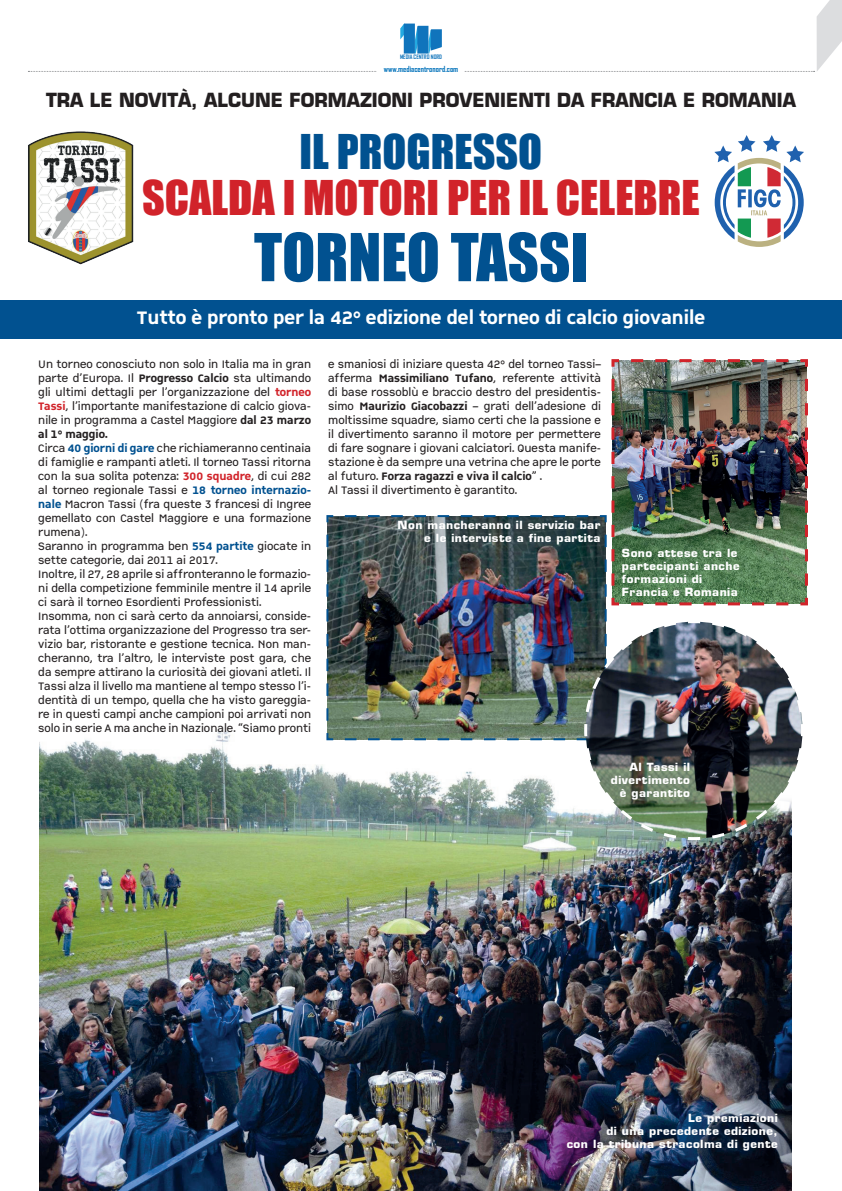
<style>
.page{position:relative;width:842px;height:1191px;background:#fff}
.page>*{position:absolute;margin:0;border:0;box-sizing:border-box;transform-origin:0 0}
.t1{font:61px "Impact";color:#015190}
.t2{font:44px "Impact";color:#d1232a}
.t3{font:44px "Impact";color:#015190}
.t4{font:700 20px "CP Company";color:#fff;scale:.95 1}
.t5{font:700 19px "Eurostile";color:#231f20;scale:.95 1}
.t6{font:12px/14px "CP Company";color:#231f20;scale:.94 1}
.t7{font:italic 700 11px/13px "Eurostile";letter-spacing:.04em;color:#fff;text-align:right;scale:1.05 1}
.t8{font:700 8px "Agency FB";color:#0a76bc}
.t9{font:700 5.8px "Agency FB";color:#1074bc}
.s1{font-weight:700}
.s2{font-weight:700;color:#d1232a}
.s3{font-weight:700;color:#015190}
</style>
<div class="page">
<img style="left:40px;top:731px;width:752px;height:460px">
<div style="left:0;top:300px;width:842px;height:39px;background:#015190"></div>
<svg style="left:28px;top:0;width:814px;height:72px"></svg>
<svg style="left:714px;top:135px;width:90px;height:112px"></svg>
<img style="left:325px;top:515px;width:258px;height:226px">
<svg style="left:611px;top:359px;width:197px;height:14px;background:#8b7e79"></svg>
<img style="left:339px;top:373px;width:469px;height:348px">
<svg style="left:345px;top:738px;width:238px;height:103px"></svg>
<img style="left:583px;top:618px;width:222px;height:223px">
<img style="left:28px;top:131px;width:106px;height:134px">
<p class="t9" style="left:400px;top:54px;width:44px">MEDIA CENTRO NORD</p>
<p class="t8" style="left:384px;top:64px;width:76px">www.mediacentronord.com</p>
<h3 class="t5" style="left:46px;top:89px;width:791px">TRA LE NOVITÀ, ALCUNE FORMAZIONI PROVENIENTI DA FRANCIA E ROMANIA</h3>
<h2 class="t3" style="left:300px;top:118px;width:244px">IL PROGRESSO</h2>
<h2 class="t2" style="left:142px;top:164px;width:559px">SCALDA I MOTORI PER IL CELEBRE</h2>
<h1 class="t1" style="left:254px;top:210px;width:335px">TORNEO TASSI</h1>
<h3 class="t4" style="left:137px;top:305px;width:600px">Tutto è pronto per la 42° edizione del torneo di calcio giovanile</h3>
<p class="t6" style="left:38px;top:358px;width:292px">Un torneo conosciuto non solo in Italia ma in gran parte d’Europa. Il <span class="s1">Progresso Calcio</span> sta ultimando gli ultimi dettagli per l’organizzazione del <span class="s2">torneo Tassi</span>, l’importante manifestazione di calcio giova&shy;nile in programma a Castel Maggiore <span class="s1">dal 23 marzo al 1° maggio.<br></span>Circa <span class="s3">40 giorni di gare</span> che richiameranno centinaia di famiglie e rampanti atleti. Il torneo Tassi ritorna con la sua solita potenza: <span class="s2">300 squadre</span>, di cui 282 al torneo regionale Tassi e <span class="s3">18 torneo internazio&shy;nale</span> Macron Tassi (fra queste 3 francesi di Ingree gemellato con Castel Maggiore e una formazione rumena).<br>Saranno in programma ben <span class="s3">554 partite</span> giocate in sette categorie, dai 2011 ai 2017.<br>Inoltre, il 27, 28 aprile si affronteranno le formazio&shy;ni della competizione femminile mentre il 14 aprile ci sarà il torneo Esordienti Professionisti.<br>Insomma, non ci sarà certo da annoiarsi, conside&shy;rata l’ottima organizzazione del Progresso tra ser&shy;vizio bar, ristorante e gestione tecnica. Non man&shy;cheranno, tra l’altro, le interviste post gara, che da sempre attirano la curiosità dei giovani atleti. Il Tassi alza il livello ma mantiene al tempo stesso l’i&shy;dentità di un tempo, quella che ha visto gareggia&shy;re in questi campi anche campioni poi arrivati non solo in serie A ma anche in Nazionale. “Siamo pronti</p>
<p class="t6" style="left:328px;top:358px;width:292px">e smaniosi di iniziare questa 42° del torneo Tassi– afferma <span class="s1">Massimiliano Tufano</span>, referente attività di base rossoblù e braccio destro del presidentis&shy;simo <span class="s1">Maurizio Giacobazzi</span> – grati dell’adesione di moltissime squadre, siamo certi che la passione e il divertimento saranno il motore per permettere di fare sognare i giovani calciatori. Questa manife&shy;stazione è da sempre una vetrina che apre le porte al futuro. <span class="s1">Forza ragazzi e viva il calcio</span>” .<br>Al Tassi il divertimento è garantito.</p>
<p class="t7" style="left:398px;top:518px;width:195px">Non mancheranno il servizio bar e le interviste a fine partita</p>
<p class="t7" style="left:622px;top:546px;width:114px;text-align:left">Sono attese tra le partecipanti anche formazioni di<br>Francia e Romania</p>
<p class="t7" style="left:611px;top:761px;width:77px">Al Tassi il divertimento è garantito</p>
<p class="t7" style="left:567px;top:1111px;width:202px">Le premiazioni<br>di una precedente edizione,<br>con la tribuna stracolma di gente</p>
</div>
